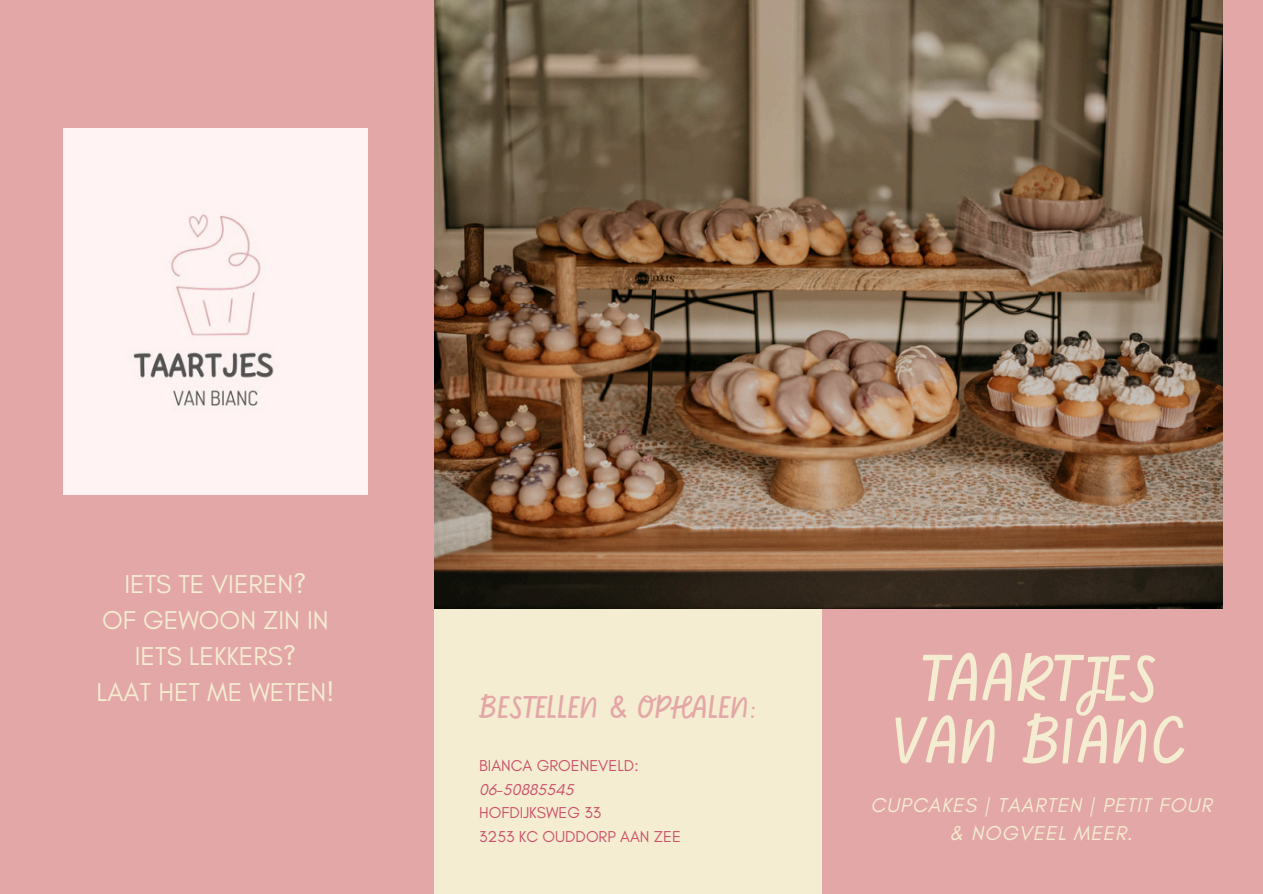
<style>
.page{position:relative;width:1263px;height:894px;background:#fff}
.page>*{position:absolute;margin:0;border:0;box-sizing:border-box;transform-origin:0 0}
.t1{font:72.9px/62.4px "Sweet Apricot";color:#f4edd2;text-align:center}
.t2{font:34.65px "Sweet Apricot";color:#e4a7a7}
.t3{font:26.25px/36px "Glacial Indifference";color:#f4edd2;text-align:center}
.t4{font:italic 20.4px/28.2px "Glacial Indifference";letter-spacing:.05em;color:#f4edd2;text-align:center}
.t5{font:16.05px "Glacial Indifference";color:#cc516b}
.t6{font:italic 16.05px "Glacial Indifference";color:#cc516b}
</style>
<div class="page">
<div style="left:0;top:0;width:1263px;height:893px;background:#e4a7a7"></div>
<div style="left:434px;top:588px;width:387px;height:305px;background:#f4edd2"></div>
<img style="left:434px;top:0;width:788px;height:608px">
<div style="left:64px;top:128px;width:303px;height:366px;background:#fff3f3"></div>
<p class="t3" style="left:97px;top:565px;width:239px">IETS TE VIEREN?<br>OF GEWOON ZIN IN<br>IETS LEKKERS?<br>LAAT HET ME WETEN!</p>
<h3 class="t2" style="left:479px;top:685px;width:278px">BESTELLEN &amp; OPHALEN:</h3>
<p class="t5" style="left:479px;top:755px;width:161px">BIANCA GROENEVELD:</p>
<p class="t6" style="left:479px;top:779px;width:96px">06-50885545</p>
<h2 class="t5" style="left:479px;top:802px;width:123px">HOFDIJKSWEG 33</h2>
<p class="t5" style="left:479px;top:826px;width:203px">3253 KC OUDDORP AAN ZEE</p>
<p class="t1" style="left:894px;top:644px;width:295px">TAARTJES<br>VAN BIANC</p>
<p class="t4" style="left:870px;top:790px;width:343px">CUPCAKES | TAARTEN | PETIT FOUR &amp; NOGVEEL MEER.</p>
</div>
